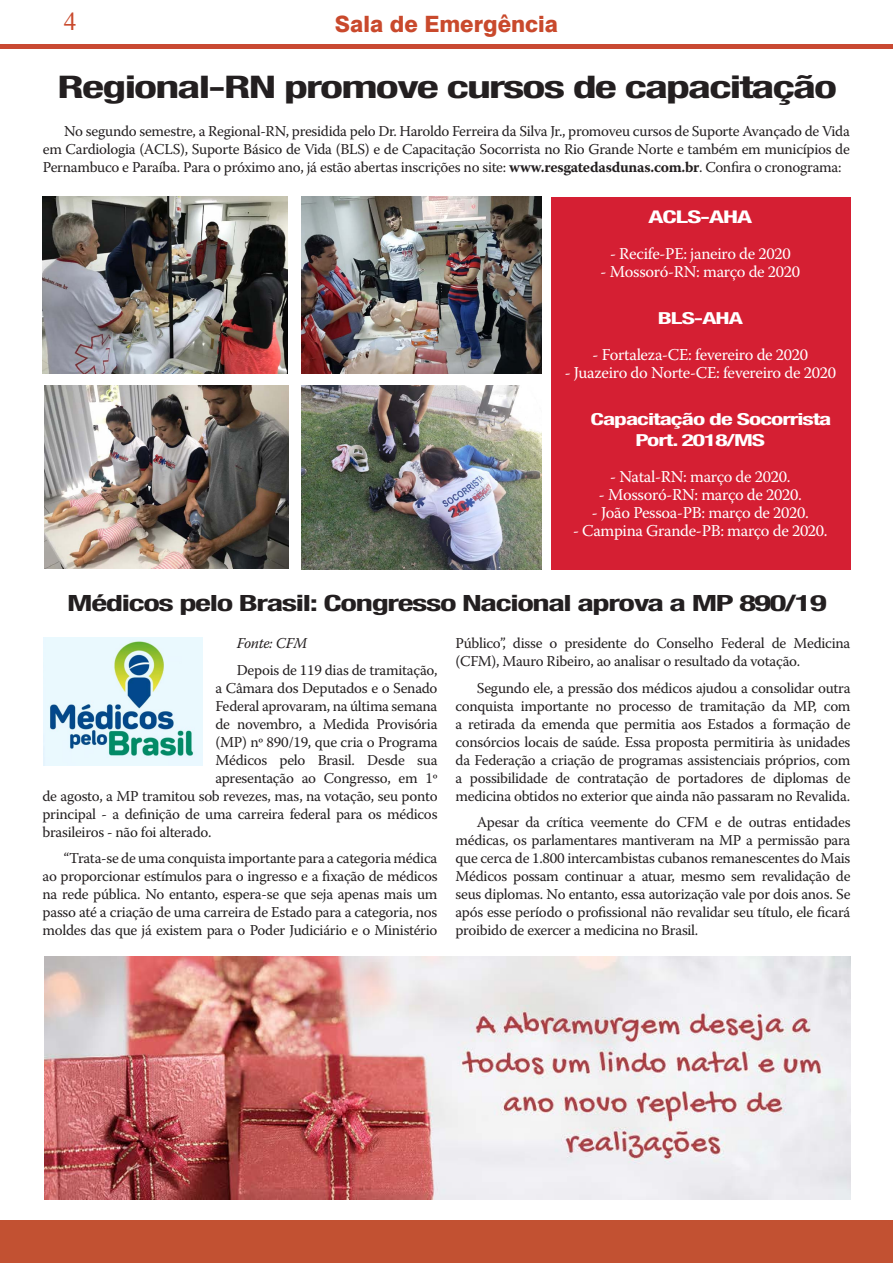
<style>
.page{position:relative;width:893px;height:1263px;background:#fff}
.page>*{position:absolute;margin:0;border:0;box-sizing:border-box;transform-origin:0 0}
.Título{font:700 condensed 31.2px "Helvetica Neue LT Std";letter-spacing:-.04em;color:#231f20;scale:1.54 1}
.t1{font:25.5px "Times New Roman";color:#c9492c}
.t2{font:800 22.5px "Swiss 721 BT";color:#c9492c}
.Título-2{font:700 condensed 22.35px "Helvetica Neue LT Std";letter-spacing:-.04em;color:#231f20;scale:1.54 1}
.Título-3{font:700 condensed 17.55px "Helvetica Neue LT Std";letter-spacing:-.04em;color:#fff;scale:1.54 1}
.Texto{font:700 condensed 16.65px "Helvetica Neue LT Std";letter-spacing:-.04em;color:#fff;scale:1.54 1}
.Título-4{font:700 condensed 16.65px "Helvetica Neue LT Std";letter-spacing:-.04em;color:#fff;scale:1.54 1}
.Título-5{font:16.5px "Warnock Pro";letter-spacing:-.02em;color:#fff}
.Texto-2{font:15px/18px "Warnock Pro";letter-spacing:-.02em;color:#231f20;text-align:justify}
.Texto-3{font:italic 15px "Warnock Pro";letter-spacing:-.02em;color:#231f20}
.s1{font-weight:700}
</style>
<div class="page">
<hr style="left:0;top:45px;width:893px;height:4px;background:#c94932">
<div style="left:0;top:1220px;width:893px;height:43px;background:#c25132"></div>
<div style="left:551px;top:197px;width:299px;height:372px;background:#d51f33"></div>
<img style="left:43px;top:197px;width:245px;height:177px">
<img style="left:44px;top:386px;width:244px;height:183px">
<img style="left:301px;top:197px;width:240px;height:177px">
<img style="left:43px;top:637px;width:160px;height:129px">
<img style="left:301px;top:385px;width:240px;height:185px">
<img style="left:44px;top:957px;width:806px;height:242px">
<h2 class="t1" style="left:64px;top:5px;width:14px">4</h2>
<h3 class="t2" style="left:335px;top:11px;width:225px">Sala de Emergência</h3>
<p class="Título" style="left:58px;top:68px;width:508px">Regional-RN promove cursos de capacitação</p>
<p class="Texto-2" style="left:43px;top:121px;width:809px;text-indent:21px">No segundo semestre, a Regional-RN, presidida pelo Dr. Haroldo Ferreira da Silva Jr., promoveu cursos de Suporte Avançado de Vida em Cardiologia (ACLS), Suporte Básico de Vida (BLS) e de Capacitação Socorrista no Rio Grande Norte e também em municípios de Pernambuco e Paraíba. Para o próximo ano, já estão abertas inscrições no site: <span class="s1">www.resgatedasdunas.com.br</span>. Confira o cronograma:</p>
<p class="Título-3" style="left:649px;top:206px;width:69px">ACLS-AHA</p>
<p class="Título-5" style="left:610px;top:244px;width:182px">- Recife-PE: janeiro de 2020</p>
<p class="Título-5" style="left:601px;top:262px;width:201px">- Mossoró-RN: março de 2020</p>
<p class="Título-4" style="left:658px;top:308px;width:57px">BLS-AHA</p>
<p class="Título-5" style="left:593px;top:344px;width:217px">- Fortaleza-CE: fevereiro de 2020</p>
<p class="Título-5" style="left:565px;top:362px;width:273px">- Juazeiro do Norte-CE: fevereiro de 2020</p>
<p class="Texto" style="left:590px;top:409px;width:158px">Capacitação de Socorrista</p>
<p class="Título-4" style="left:636px;top:430px;width:86px">Port. 2018/MS</p>
<p class="Título-5" style="left:610px;top:467px;width:182px">- Natal-RN: março de 2020.</p>
<p class="Título-5" style="left:599px;top:485px;width:204px">- Mossoró-RN: março de 2020.</p>
<p class="Título-5" style="left:592px;top:503px;width:219px">- João Pessoa-PB: março de 2020.</p>
<p class="Título-5" style="left:573px;top:521px;width:256px">- Campina Grande-PB: março de 2020.</p>
<p class="Título-2" style="left:67px;top:589px;width:495px">Médicos pelo Brasil: Congresso Nacional aprova a MP 890/19</p>
<p class="Texto-3" style="left:237px;top:634px;width:72px">Fonte: CFM</p>
<p class="Texto-2" style="left:237px;top:661px;width:202px">Depois de 119 dias de tramitação,</p>
<p class="Texto-2" style="left:215px;top:679px;width:223px">a Câmara dos Deputados e o Senado</p>
<p class="Texto-2" style="left:215px;top:697px;width:223px">Federal aprovaram, na última semana</p>
<p class="Texto-2" style="left:215px;top:715px;width:223px">de novembro, a Medida Provisória</p>
<p class="Texto-2" style="left:215px;top:733px;width:223px">(MP) nº 890/19, que cria o Programa</p>
<p class="Texto-2" style="left:215px;top:751px;width:223px">Médicos pelo Brasil. Desde sua</p>
<p class="Texto-2" style="left:215px;top:769px;width:223px">apresentação ao Congresso, em 1º</p>
<p class="Texto-2" style="left:43px;top:787px;width:396px">de agosto, a MP tramitou sob revezes, mas, na votação, seu ponto</p>
<p class="Texto-2" style="left:43px;top:805px;width:396px">principal - a definição de uma carreira federal para os médicos</p>
<p class="Texto-2" style="left:43px;top:823px;width:171px">brasileiros - não foi alterado.</p>
<p class="Texto-2" style="left:43px;top:849px;width:396px;text-indent:21px">“Trata-se de uma conquista importante para a categoria médica ao proporcionar estímulos para o ingresso e a fixação de médicos na rede pública. No entanto, espera-se que seja apenas mais um passo até a criação de uma carreira de Estado para a categoria, nos moldes das que já existem para o Poder Judiciário e o Ministério</p>
<p class="Texto-2" style="left:455px;top:634px;width:396px">Público”, disse o presidente do Conselho Federal de Medicina (CFM), Mauro Ribeiro, ao analisar o resultado da votação.</p>
<p class="Texto-2" style="left:455px;top:679px;width:396px;text-indent:21px">Segundo ele, a pressão dos médicos ajudou a consolidar outra conquista importante no processo de tramitação da MP, com a retirada da emenda que permitia aos Estados a formação de consórcios locais de saúde. Essa proposta permitiria às unidades da Federação a criação de programas assistenciais próprios, com a possibilidade de contratação de portadores de diplomas de medicina obtidos no exterior que ainda não passaram no Revalida.</p>
<p class="Texto-2" style="left:455px;top:813px;width:396px;text-indent:21px">Apesar da crítica veemente do CFM e de outras entidades médicas, os parlamentares mantiveram na MP a permissão para que cerca de 1.800 intercambistas cubanos remanescentes do Mais Médicos possam continuar a atuar, mesmo sem revalidação de seus diplomas. No entanto, essa autorização vale por dois anos. Se após esse período o profissional não revalidar seu título, ele ficará proibido de exercer a medicina no Brasil.</p>
</div>
